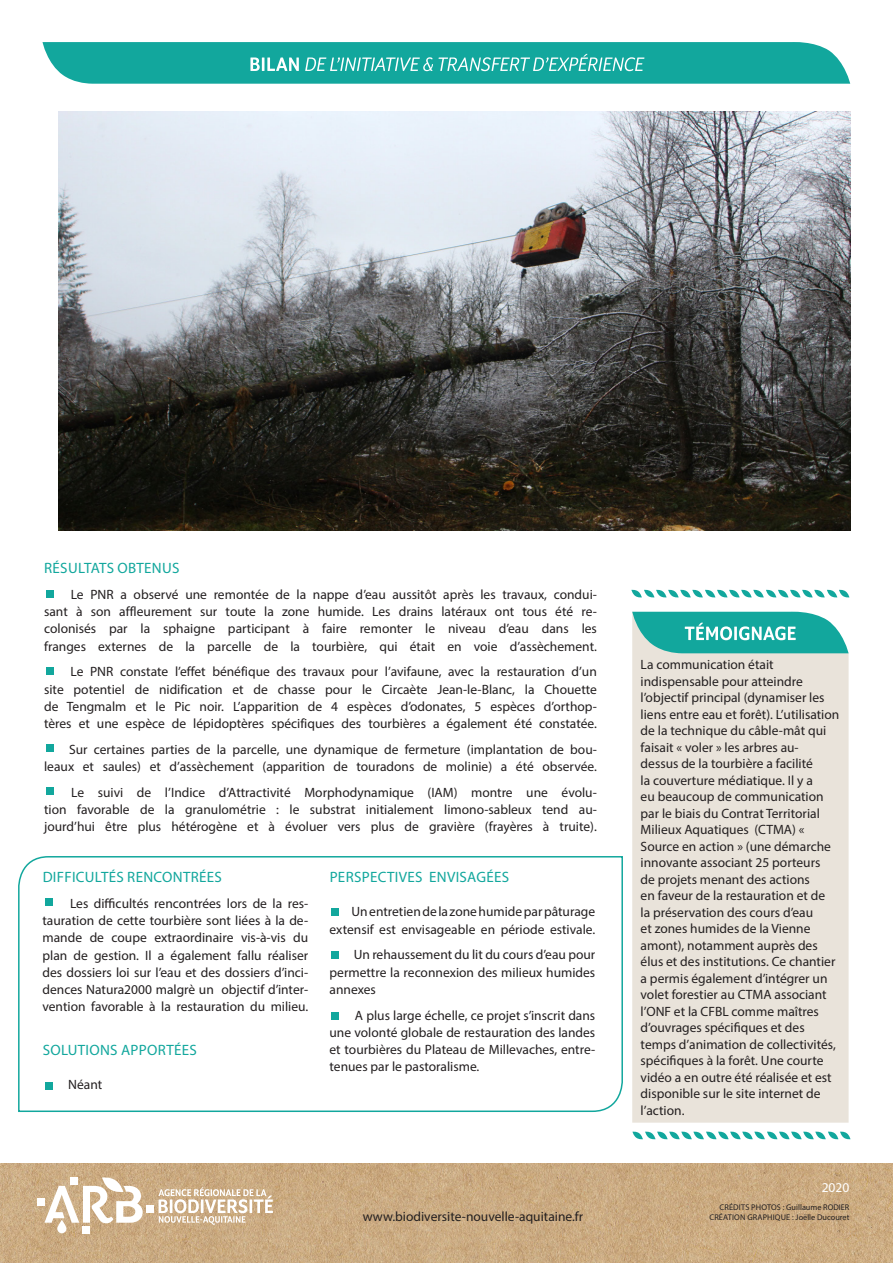
<style>
.page{position:relative;width:893px;height:1263px;background:#fff}
.page>*{position:absolute;margin:0;border:0;box-sizing:border-box;transform-origin:0 0}
.Titre_paragraphe{font:15px "Myriad Pro";letter-spacing:.02em;color:#12a79d}
.Titre_Date__budget{font:15px "Myriad Pro";letter-spacing:.02em;color:#12a79d}
.Titre_Date__budget-2{font:13.5px/17.2px "Myriad Pro";color:#231f20;text-align:justify}
.texte_temoignage{font:13.5px/16.5px "Myriad Pro";color:#231f20}
.texte_paragraphe{font:13.5px/17.2px "Myriad Pro";color:#231f20;text-align:justify}
.Titre_paragraphe-2{font:13.5px/17.2px "Myriad Pro";color:#231f20;text-align:justify}
.texte_paragraphe-2{font:13.5px "Myriad Pro";color:#fff}
.texte_paragraphe-3{font:8.25px "Myriad Pro";letter-spacing:.02em;color:#231f20}
.texte_paragraphe-4{font:8.25px "Myriad Pro";color:#231f20}
</style>
<div class="page">
<div style="left:632px;top:653px;width:217px;height:470px;background:#e9e3da"></div>
<img style="left:0;top:1163px;width:893px;height:100px">
<div style="left:83px;top:1226px;width:7px;height:7px;background:#fff"></div>
<div style="left:57px;top:1220px;width:9px;height:13px;background:#fff;border-radius:5px"></div>
<div style="left:37px;top:1198px;width:7px;height:7px;background:#fff"></div>
<div style="left:146px;top:1205px;width:7px;height:7px;background:#fff"></div>
<svg style="left:44px;top:1177px;width:99px;height:46px"></svg>
<svg style="left:159px;top:1187px;width:114px;height:38px"></svg>
<svg style="left:18px;top:856px;width:605px;height:256px"></svg>
<div style="left:47px;top:590px;width:7px;height:7px;background:#12a79d"></div>
<div style="left:45px;top:899px;width:7px;height:7px;background:#12a79d"></div>
<div style="left:332px;top:908px;width:7px;height:7px;background:#12a79d"></div>
<div style="left:332px;top:952px;width:7px;height:7px;background:#12a79d"></div>
<div style="left:332px;top:1012px;width:7px;height:7px;background:#12a79d"></div>
<div style="left:45px;top:1083px;width:7px;height:7px;background:#12a79d"></div>
<div style="left:47px;top:667px;width:7px;height:7px;background:#12a79d"></div>
<div style="left:47px;top:744px;width:7px;height:7px;background:#12a79d"></div>
<div style="left:47px;top:788px;width:7px;height:7px;background:#12a79d"></div>
<img style="left:58px;top:112px;width:792px;height:418px">
<svg style="left:43px;top:42px;width:807px;height:42px;background:#27aea5"></svg>
<svg style="left:632px;top:611px;width:217px;height:42px;background:#43b8af"></svg>
<svg style="left:632px;top:1131px;width:218px;height:9px"></svg>
<svg style="left:631px;top:589px;width:218px;height:9px"></svg>
<p class="Titre_Date__budget" style="left:44px;top:559px;width:137px">RÉSULTATS OBTENUS</p>
<p class="Titre_Date__budget-2" style="left:44px;top:585px;width:554px;text-indent:27px">Le PNR a observé une remontée de la nappe d’eau aussitôt après les travaux, condui&shy;sant à son affleurement sur toute la zone humide. Les drains latéraux ont tous été re&shy;colonisés par la sphaigne participant à faire remonter le niveau d’eau dans les franges externes de la parcelle de la tourbière, qui était en voie d’assèchement.</p>
<p class="Titre_Date__budget-2" style="left:44px;top:663px;width:554px;text-indent:26px">Le PNR constate l’effet bénéfique des travaux pour l’avifaune, avec la restauration d’un site potentiel de nidification et de chasse pour le Circaète Jean-le-Blanc, la Chouette de Tengmalm et le Pic noir. L’apparition de 4 espèces d’odonates, 5 espèces d’orthop&shy;tères et une espèce de lépidoptères spécifiques des tourbières a également été constatée.</p>
<p class="Titre_Date__budget-2" style="left:44px;top:740px;width:554px;text-align:right">Sur certaines parties de la parcelle, une dynamique de fermeture (implantation de bou&shy;leaux et saules) et d’assèchement (apparition de touradons de molinie) a été observée.</p>
<p class="Titre_Date__budget-2" style="left:44px;top:783px;width:554px;text-indent:27px">Le suivi de l’Indice d’Attractivité Morphodynamique (IAM) montre une évolu&shy;tion favorable de la granulométrie : le substrat initialement limono-sableux tend au&shy;jourd’hui être plus hétérogène et à évoluer vers plus de gravière (frayères à truite).</p>
<p class="Titre_paragraphe" style="left:43px;top:868px;width:181px">DIFFICULTÉS RENCONTRÉES</p>
<p class="Titre_paragraphe-2" style="left:43px;top:894px;width:267px;text-indent:28px">Les difficultés rencontrées lors de la res&shy;tauration de cette tourbière sont liées à la de&shy;mande de coupe extraordinaire vis-à-vis du plan de gestion. Il a également fallu réaliser des dossiers loi sur l’eau et des dossiers d’inci&shy;dences Natura2000 malgrè un objectif d’inter&shy;vention favorable à la restauration du milieu.</p>
<p class="Titre_Date__budget" style="left:43px;top:1041px;width:156px">SOLUTIONS APPORTÉES</p>
<p class="texte_paragraphe" style="left:68px;top:1076px;width:36px">Néant</p>
<p class="Titre_paragraphe" style="left:330px;top:868px;width:181px">PERSPECTIVES ENVISAGÉES</p>
<p class="texte_paragraphe" style="left:330px;top:903px;width:267px;text-align:right">Un entretien de la zone humide par pâturage extensif est envisageable en période estivale.</p>
<p class="texte_paragraphe" style="left:330px;top:946px;width:267px;text-indent:24px">Un rehaussement du lit du cours d’eau pour permettre la reconnexion des milieux humides annexes</p>
<p class="texte_paragraphe" style="left:330px;top:1006px;width:267px;text-indent:25px">A plus large échelle, ce projet s’inscrit dans une volonté globale de restauration des landes et tourbières du Plateau de Millevaches, entre&shy;tenues par le pastoralisme.</p>
<p class="texte_paragraphe" style="left:363px;top:1207px;width:222px">www.biodiversite-nouvelle-aquitaine.fr</p>
<p class="texte_temoignage" style="left:641px;top:656px;width:200px">La communication était indispensable pour atteindre l’objectif principal (dynamiser les liens entre eau et forêt). L’utilisation de la technique du câble-mât qui faisait « voler » les arbres au&shy;dessus de la tourbière a facilité<br>la couverture médiatique. Il y a<br>eu beaucoup de communication par le biais du Contrat Territorial<br>Milieux Aquatiques (CTMA) «<br>Source en action » (une démarche innovante associant 25 porteurs<br>de projets menant des actions<br>en faveur de la restauration et de<br>la préservation des cours d’eau<br>et zones humides de la Vienne amont), notamment auprès des élus et des institutions. Ce chantier a permis également d’intégrer un volet forestier au CTMA associant l’ONF et la CFBL comme maîtres d’ouvrages spécifiques et des temps d’animation de collectivités, spécifiques à la forêt. Une courte vidéo a en outre été réalisée et est disponible sur le site internet de l’action.</p>
<p class="texte_paragraphe-2" style="left:822px;top:1179px;width:29px">2020</p>
<p class="texte_paragraphe-4" style="left:719px;top:1202px;width:131px">CRÉDITS PHOTOS : Guillaume RODIER</p>
<p class="texte_paragraphe-3" style="left:709px;top:1212px;width:141px">CRÉATION GRAPHIQUE : Joëlle Ducouret</p>
</div>
